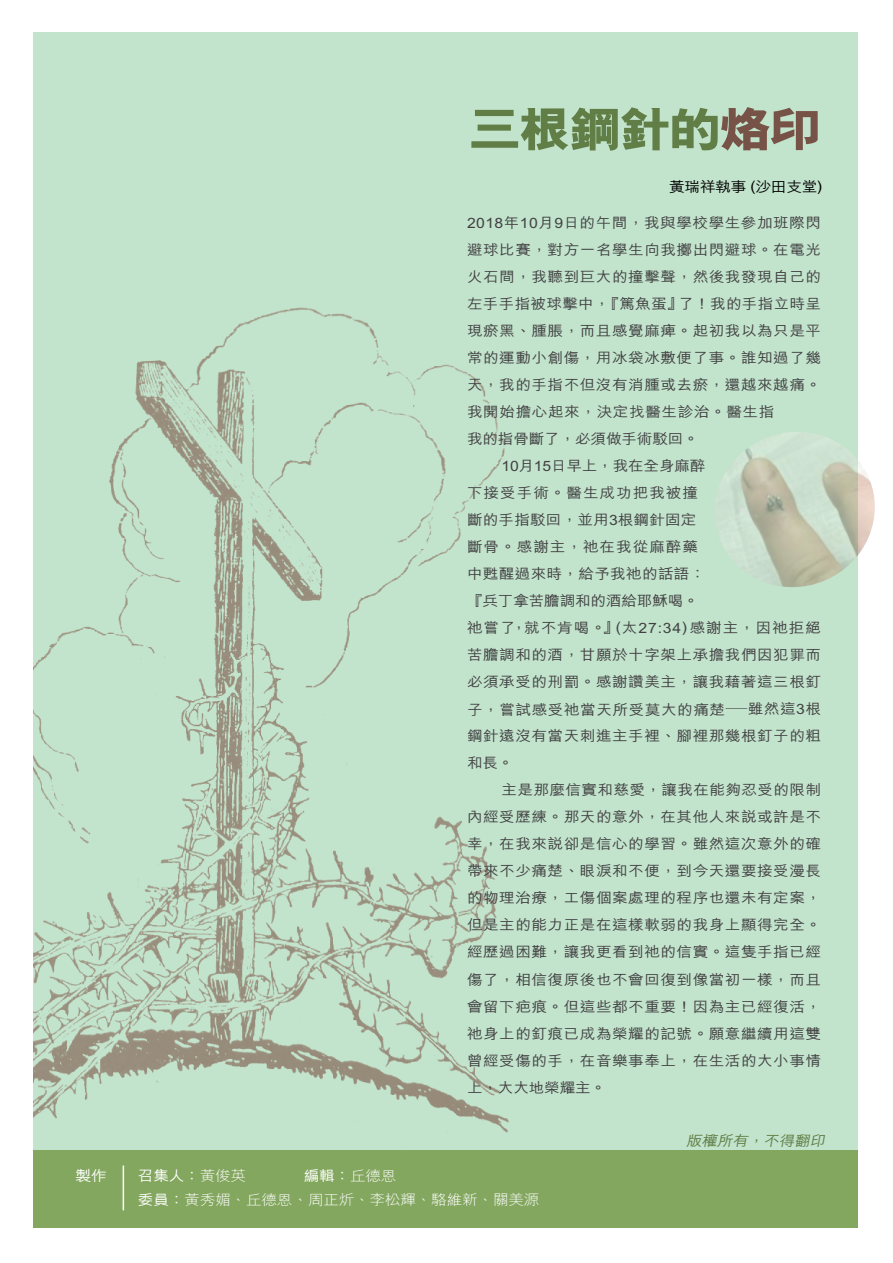
<style>
.page{position:relative;width:893px;height:1263px;background:#fff}
.page>*{position:absolute;margin:0;border:0;box-sizing:border-box;transform-origin:0 0}
.t1{font:800 48px "M Hei HK";letter-spacing:-.05em;color:#607e46;scale:1.1 1}
.t2{font:500 14.25px "M Hei HK";letter-spacing:.03em;color:#414042;scale:1.1 1}
.t3{font:500 14.25px "M Hei HK";letter-spacing:.055em;color:#414042;scale:1.1 1}
.t4{font:500 14.25px "M Hei HK";letter-spacing:-.015em;color:#414042;scale:1.1 1}
.t5{font:300 14.25px/24px "M Hei HK";letter-spacing:-.015em;color:#fff;scale:1.1 1}
.t6{font:500 14.25px "M Hei HK";letter-spacing:.005em;color:#414042;scale:1.1 1}
.t7{font:500 14.25px "M Hei HK";letter-spacing:-.015em;color:#000;scale:1.1 1}
.t8{font:500 14.25px "M Hei HK";color:#fff;scale:1.1 1}
.t9{font:italic 500 14.25px "M Hei HK";color:#607e46;scale:1.1 1}
.s1{color:#775246}
.s2{font-weight:300}
.s3{font-weight:500}
</style>
<div class="page">
<div style="left:33px;top:32px;width:825px;height:1195px;background:#c2e3cc"></div>
<img style="left:33px;top:307px;width:476px;height:826px">
<div style="left:33px;top:1150px;width:825px;height:77px;background:#83a75f"></div>
<hr style="left:123px;top:1165px;width:1px;height:45px;background:#fff">
<img style="left:715px;top:432px;width:160px;height:155px">
<p class="t8" style="left:76px;top:1165px;width:30px">製作</p>
<h1 class="t1" style="left:468px;top:97px;width:323px">三根鋼針的<span class="s1">烙印</span></h1>
<p class="t7" style="left:669px;top:177px;width:141px">黃瑞祥執事 (沙田支堂)</p>
<p class="t2" style="left:467px;top:213px;width:323px">2018年10月9日的午間，我與學校學生參加班際閃</p>
<p class="t2" style="left:467px;top:240px;width:323px">避球比賽，對方一名學生向我擲出閃避球。在電光</p>
<p class="t2" style="left:467px;top:267px;width:323px">火石間，我聽到巨大的撞擊聲，然後我發現自己的</p>
<p class="t2" style="left:467px;top:294px;width:323px">左手手指被球擊中，『篤魚蛋』了！我的手指立時呈</p>
<p class="t2" style="left:467px;top:321px;width:323px">現瘀黑、腫脹，而且感覺麻痺。起初我以為只是平</p>
<p class="t2" style="left:467px;top:348px;width:323px">常的運動小創傷，用冰袋冰敷便了事。誰知過了幾</p>
<p class="t2" style="left:467px;top:375px;width:323px">天，我的手指不但沒有消腫或去瘀，還越來越痛。</p>
<p class="t2" style="left:467px;top:402px;width:281px">我開始擔心起來，決定找醫生診治。醫生指</p>
<p class="t4" style="left:467px;top:429px;width:212px">我的指骨斷了，必須做手術駁回。</p>
<p class="t4" style="left:502px;top:456px;width:187px">10月15日早上，我在全身麻醉</p>
<p class="t3" style="left:467px;top:483px;width:212px">下接受手術。醫生成功把我被撞</p>
<p class="t6" style="left:467px;top:510px;width:210px">斷的手指駁回，並用3根鋼針固定</p>
<p class="t3" style="left:467px;top:537px;width:212px">斷骨。感謝主，祂在我從麻醉藥</p>
<p class="t2" style="left:467px;top:564px;width:218px">中甦醒過來時，給予我祂的話語：</p>
<p class="t4" style="left:467px;top:591px;width:212px">『兵丁拿苦膽調和的酒給耶穌喝。</p>
<p class="t3" style="left:467px;top:618px;width:323px">祂嘗了，就不肯喝。』(太27:34)感謝主，因祂拒絕</p>
<p class="t2" style="left:467px;top:645px;width:323px">苦膽調和的酒，甘願於十字架上承擔我們因犯罪而</p>
<p class="t2" style="left:467px;top:672px;width:323px">必須承受的刑罰。感謝讚美主，讓我藉著這三根釘</p>
<p class="t2" style="left:467px;top:699px;width:323px">子，嘗試感受祂當天所受莫大的痛楚—雖然這3根</p>
<p class="t2" style="left:467px;top:726px;width:323px">鋼針遠沒有當天刺進主手裡、腳裡那幾根釘子的粗</p>
<p class="t2" style="left:467px;top:753px;width:44px">和長。</p>
<p class="t2" style="left:502px;top:780px;width:292px">主是那麼信實和慈愛，讓我在能夠忍受的限制</p>
<p class="t2" style="left:467px;top:807px;width:323px">內經受歷練。那天的意外，在其他人來說或許是不</p>
<p class="t2" style="left:467px;top:834px;width:323px">幸，在我來說卻是信心的學習。雖然這次意外的確</p>
<p class="t2" style="left:467px;top:861px;width:323px">帶來不少痛楚、眼淚和不便，到今天還要接受漫長</p>
<p class="t2" style="left:467px;top:888px;width:323px">的物理治療，工傷個案處理的程序也還未有定案，</p>
<p class="t2" style="left:467px;top:915px;width:323px">但是主的能力正是在這樣軟弱的我身上顯得完全。</p>
<p class="t2" style="left:467px;top:942px;width:323px">經歷過困難，讓我更看到祂的信實。這隻手指已經</p>
<p class="t2" style="left:467px;top:969px;width:323px">傷了，相信復原後也不會回復到像當初一樣，而且</p>
<p class="t2" style="left:467px;top:996px;width:323px">會留下疤痕。但這些都不重要！因為主已經復活，</p>
<p class="t2" style="left:467px;top:1023px;width:323px">祂身上的釘痕已成為榮耀的記號。願意繼續用這雙</p>
<p class="t2" style="left:467px;top:1050px;width:323px">曾經受傷的手，在音樂事奉上，在生活的大小事情</p>
<p class="t2" style="left:467px;top:1077px;width:128px">上，大大地榮耀主。</p>
<p class="t8" style="left:138px;top:1165px;width:100px">召集人：<span class="s2">黃俊英</span></p>
<p class="t5" style="left:138px;top:1163px;width:367px;text-indent:166px"><span class="s3">編輯：</span>丘德恩<br><span class="s3">委員：</span>黃秀媚、丘德恩、周正炘、李松輝、駱維新、關美源</p>
<p class="t9" style="left:686px;top:1130px;width:131px">版權所有，不得翻印</p>
</div>
